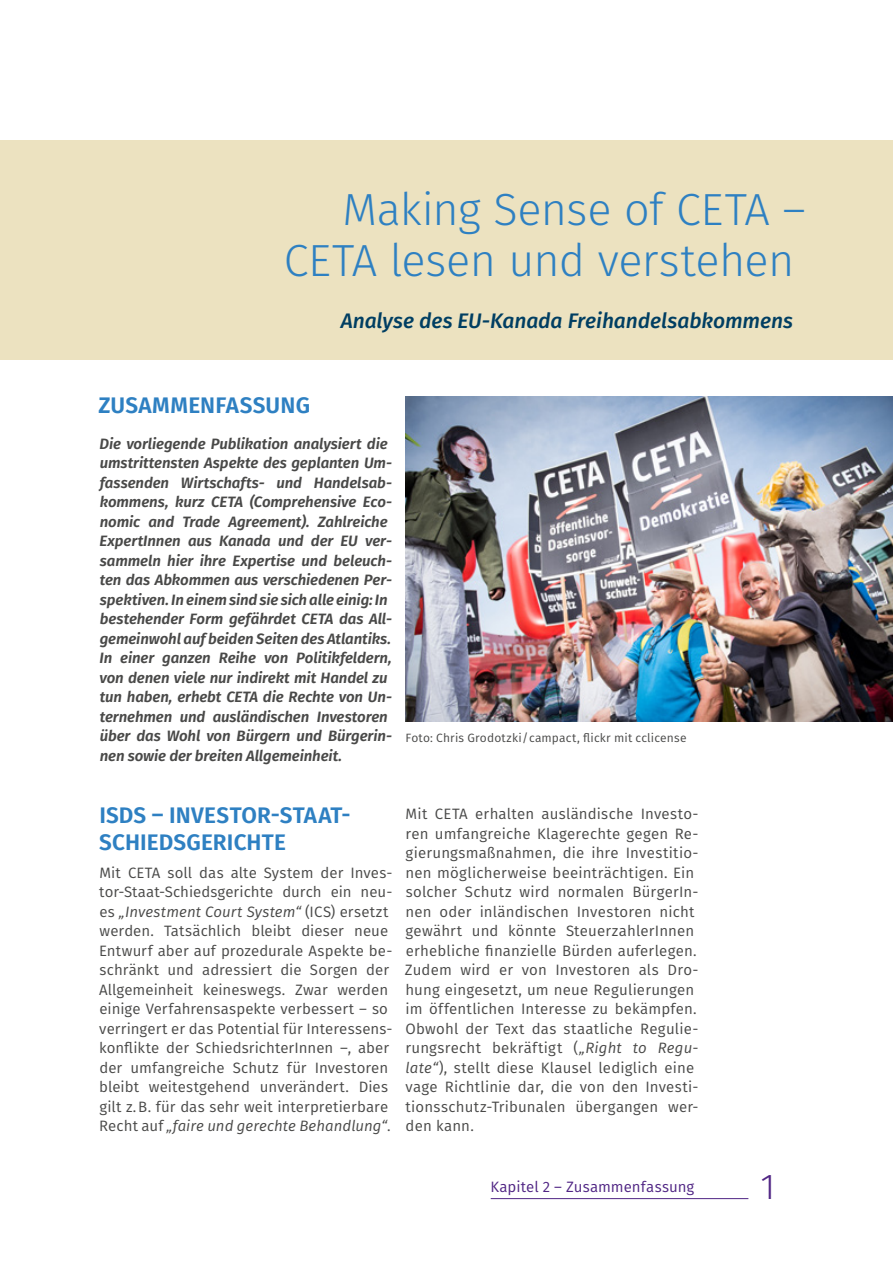
<style>
.page{position:relative;width:893px;height:1263px;background:#fff}
.page>*{position:absolute;margin:0;border:0;box-sizing:border-box;transform-origin:0 0}
.t1{font:300 45px/51px "Fira Sans";letter-spacing:-.015em;color:#2e80c2;text-align:right}
.t2{font:300 36px "Fira Sans";color:#502584}
.t3{font:600 22.5px/27px "Fira Sans";letter-spacing:.005em;color:#2e80c2}
.t4{font:italic 500 21px "Fira Sans";letter-spacing:-.005em;color:#003e62}
.t5{font:15px/19.5px "Fira Sans";letter-spacing:.01em;color:#494948}
.t6{font:italic 600 15px/19.5px "Fira Sans";letter-spacing:-.01em;color:#494948}
.t7{font:15px "Fira Sans";letter-spacing:.005em;color:#502584}
.t8{font:12px "Fira Sans";letter-spacing:.015em;color:#494948}
.s1{font-style:italic}
</style>
<div class="page">
<hr style="left:491px;top:1198px;width:257px;height:1px;background:#502584">
<div style="left:0;top:140px;width:893px;height:220px;background:#ece2c0"></div>
<img style="left:405px;top:397px;width:488px;height:325px">
<h1 class="t1" style="left:284px;top:183px;width:523px">Making Sense of CETA –<br>CETA lesen und verstehen</h1>
<h3 class="t4" style="left:341px;top:306px;width:454px">Analyse des EU-Kanada Freihandelsabkommens</h3>
<h3 class="t3" style="left:99px;top:392px;width:213px">ZUSAMMENFASSUNG</h3>
<p class="t6" style="left:99px;top:434px;width:294px">Die vorliegende Publikation analysiert die umstrittensten Aspekte des geplanten Um&shy;fassenden Wirtschafts- und Handelsab&shy;kommens, kurz CETA (Comprehensive Eco&shy;nomic and Trade Agreement). Zahlreiche ExpertInnen aus Kanada und der EU ver&shy;sammeln hier ihre Expertise und beleuch&shy;ten das Abkommen aus verschiedenen Per&shy;spektiven. In einem sind sie sich alle einig: In bestehender Form gefährdet CETA das All&shy;gemeinwohl auf beiden Seiten des Atlantiks.<br>In einer ganzen Reihe von Politikfeldern, von denen viele nur indirekt mit Handel zu tun haben, erhebt CETA die Rechte von Un&shy;ternehmen und ausländischen Investoren über das Wohl von Bürgern und Bürgerin&shy;nen sowie der breiten Allgemeinheit.</p>
<p class="t8" style="left:405px;top:729px;width:283px">Foto: Chris Grodotzki/campact, flickr mit cclicense</p>
<h3 class="t3" style="left:99px;top:801px;width:253px">ISDS – INVESTOR-STAAT-<br>SCHIEDSGERICHTE</h3>
<p class="t5" style="left:99px;top:863px;width:295px">Mit CETA soll das alte System der Inves&shy;tor-Staat-Schiedsgerichte durch ein neu&shy;es <span class="s1">„Investment Court System“</span> (ICS) ersetzt werden. Tatsächlich bleibt dieser neue Entwurf aber auf prozedurale Aspekte be&shy;schränkt und adressiert die Sorgen der Allgemeinheit keineswegs. Zwar werden einige Verfahrensaspekte verbessert – so verringert er das Potential für Interessens&shy;konflikte der SchiedsrichterInnen –, aber der umfangreiche Schutz für Investoren bleibt weitestgehend unverändert. Dies gilt z.B. für das sehr weit interpretierbare Recht auf <span class="s1">„faire und gerechte Behandlung“</span>.</p>
<p class="t5" style="left:405px;top:804px;width:295px">Mit CETA erhalten ausländische Investo&shy;ren umfangreiche Klagerechte gegen Re&shy;gierungsmaßnahmen, die ihre Investitio&shy;nen möglicherweise beeinträchtigen. Ein solcher Schutz wird normalen BürgerIn&shy;nen oder inländischen Investoren nicht gewährt und könnte SteuerzahlerInnen erhebliche finanzielle Bürden auferlegen.<br>Zudem wird er von Investoren als Dro&shy;hung eingesetzt, um neue Regulierungen im öffentlichen Interesse zu bekämpfen.<br>Obwohl der Text das staatliche Regulie&shy;rungsrecht bekräftigt (<span class="s1">„Right to Regu&shy;late“</span>), stellt diese Klausel lediglich eine vage Richtlinie dar, die von den Investi&shy;tionsschutz-Tribunalen übergangen wer&shy;den kann.</p>
<p class="t7" style="left:491px;top:1176px;width:205px">Kapitel 2 – Zusammenfassung</p>
<h2 class="t2" style="left:761px;top:1161px;width:16px">1</h2>
</div>
